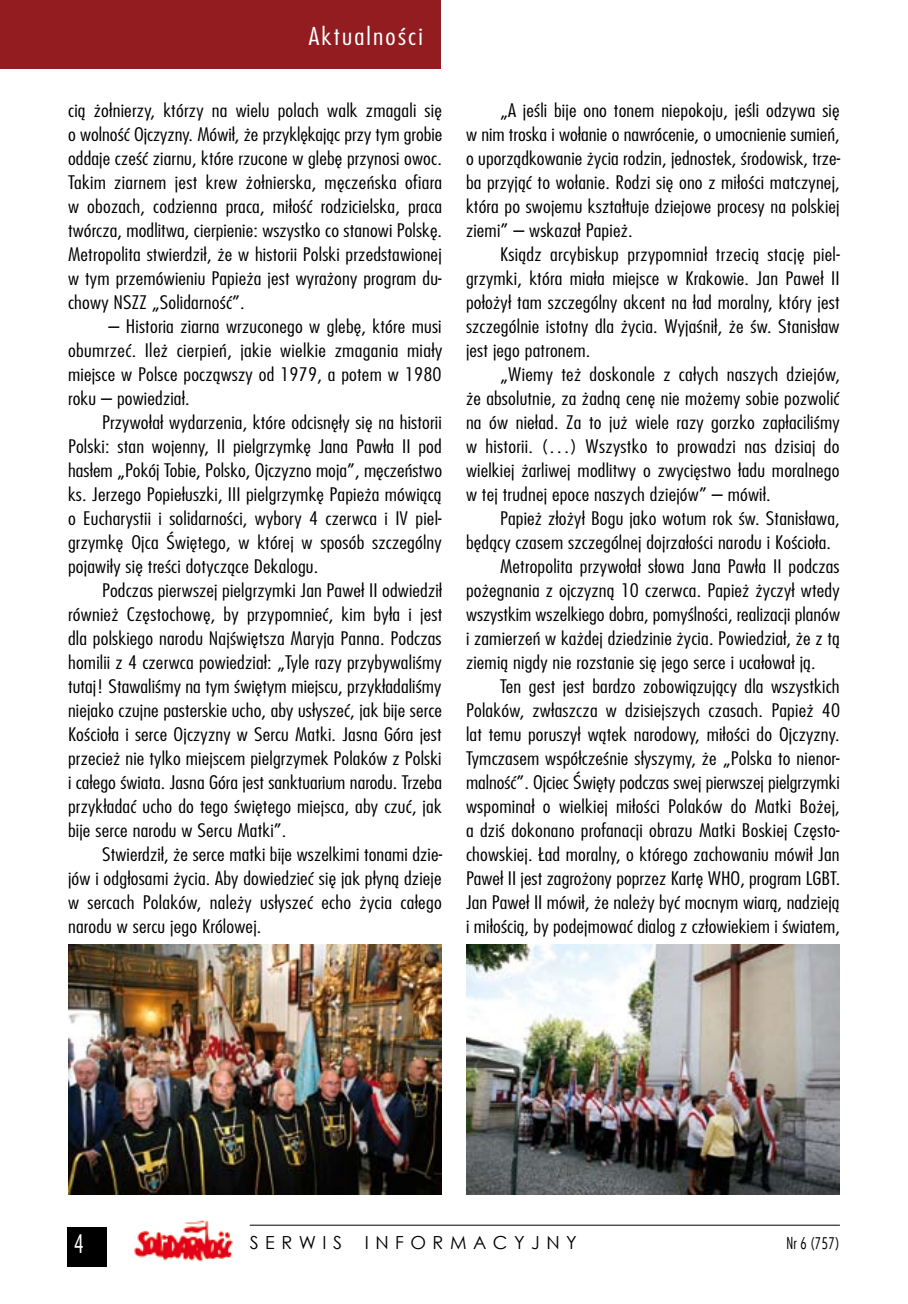
<style>
.page{position:relative;width:908px;height:1304px;background:#fff}
.page>*{position:absolute;margin:0;border:0;box-sizing:border-box;transform-origin:0 0}
.t1{font:28px "Futura Condensed Light Pl";color:#fff}
.t2{font:300 24px "Fujiyama";letter-spacing:.075em;color:#fff;scale:1.2 1}
.t3{font:300 18.2px/24px "Fujiyama";letter-spacing:.01em;color:#000;text-align:justify;scale:1.2 1}
.t4{font:18px "Century Gothic";letter-spacing:.36em;color:#000}
.t5{font:18px "Futura Condensed Light Pl";color:#000}
</style>
<div class="page">
<hr style="left:250px;top:1225px;width:589px;height:1px;background:#000">
<div style="left:67px;top:1227px;width:40px;height:40px;background:#000"></div>
<img style="left:134px;top:1220px;width:99px;height:42px">
<div style="left:0;top:0;width:440px;height:69px;background:#931c20"></div>
<img style="left:68px;top:945px;width:374px;height:249px">
<img style="left:466px;top:945px;width:373px;height:249px">
<h2 class="t2" style="left:309px;top:21px;width:96px">Aktualności</h2>
<p class="t3" style="left:68px;top:98px;width:313px">cią żołnierzy, którzy na wielu polach walk zmagali się o wolność Ojczyzny. Mówił, że przyklękając przy tym grobie oddaje cześć ziarnu, które rzucone w glebę przynosi owoc.<br>Takim ziarnem jest krew żołnierska, męczeńska ofiara w obozach, codzienna praca, miłość rodzicielska, praca twórcza, modlitwa, cierpienie: wszystko co stanowi Polskę.<br>Metropolita stwierdził, że w historii Polski przedstawionej w tym przemówieniu Papieża jest wyrażony program du&shy;chowy NSZZ „Solidarność”.</p>
<p class="t3" style="left:68px;top:314px;width:313px;text-indent:40px">– Historia ziarna wrzuconego w glebę, które musi obumrzeć. Ileż cierpień, jakie wielkie zmagania miały miejsce w Polsce począwszy od 1979, a potem w 1980 roku – powiedział.</p>
<p class="t3" style="left:68px;top:410px;width:313px;text-indent:34px">Przywołał wydarzenia, które odcisnęły się na historii Polski: stan wojenny, II pielgrzymkę Jana Pawła II pod hasłem „Pokój Tobie, Polsko, Ojczyzno moja”, męczeństwo ks. Jerzego Popiełuszki, III pielgrzymkę Papieża mówiącą o Eucharystii i solidarności, wybory 4 czerwca i IV piel&shy;grzymkę Ojca Świętego, w której w sposób szczególny pojawiły się treści dotyczące Dekalogu.</p>
<p class="t3" style="left:68px;top:578px;width:313px;text-indent:34px">Podczas pierwszej pielgrzymki Jan Paweł II odwiedził również Częstochowę, by przypomnieć, kim była i jest dla polskiego narodu Najświętsza Maryja Panna. Podczas homilii z 4 czerwca powiedział: „Tyle razy przybywaliśmy tutaj! Stawaliśmy na tym świętym miejscu, przykładaliśmy niejako czujne pasterskie ucho, aby usłyszeć, jak bije serce Kościoła i serce Ojczyzny w Sercu Matki. Jasna Góra jest przecież nie tylko miejscem pielgrzymek Polaków z Polski i całego świata. Jasna Góra jest sanktuarium narodu. Trzeba przykładać ucho do tego świętego miejsca, aby czuć, jak bije serce narodu w Sercu Matki”.</p>
<p class="t3" style="left:68px;top:842px;width:313px;text-indent:34px">Stwierdził, że serce matki bije wszelkimi tonami dzie&shy;jów i odgłosami życia. Aby dowiedzieć się jak płyną dzieje w sercach Polaków, należy usłyszeć echo życia całego narodu w sercu jego Królowej.</p>
<p class="t3" style="left:466px;top:98px;width:313px;text-indent:34px">„A jeśli bije ono tonem niepokoju, jeśli odzywa się w nim troska i wołanie o nawrócenie, o umocnienie sumień, o uporządkowanie życia rodzin, jednostek, środowisk, trze&shy;ba przyjąć to wołanie. Rodzi się ono z miłości matczynej, która po swojemu kształtuje dziejowe procesy na polskiej ziemi” – wskazał Papież.</p>
<p class="t3" style="left:466px;top:242px;width:313px;text-indent:34px">Ksiądz arcybiskup przypomniał trzecią stację piel&shy;grzymki, która miała miejsce w Krakowie. Jan Paweł II położył tam szczególny akcent na ład moralny, który jest szczególnie istotny dla życia. Wyjaśnił, że św. Stanisław jest jego patronem.</p>
<p class="t3" style="left:466px;top:362px;width:313px;text-indent:34px">„Wiemy też doskonale z całych naszych dziejów, że absolutnie, za żadną cenę nie możemy sobie pozwolić na ów nieład. Za to już wiele razy gorzko zapłaciliśmy w historii. (…) Wszystko to prowadzi nas dzisiaj do wielkiej żarliwej modlitwy o zwycięstwo ładu moralnego w tej trudnej epoce naszych dziejów” – mówił.</p>
<p class="t3" style="left:500px;top:506px;width:284px">Papież złożył Bogu jako wotum rok św. Stanisława,</p>
<p class="t3" style="left:466px;top:530px;width:305px">będący czasem szczególnej dojrzałości narodu i Kościoła.</p>
<p class="t3" style="left:500px;top:554px;width:284px">Metropolita przywołał słowa Jana Pawła II podczas</p>
<p class="t3" style="left:466px;top:578px;width:313px">pożegnania z ojczyzną 10 czerwca. Papież życzył wtedy</p>
<p class="t3" style="left:466px;top:602px;width:313px">wszystkim wszelkiego dobra, pomyślności, realizacji planów</p>
<p class="t3" style="left:466px;top:626px;width:313px">i zamierzeń w każdej dziedzinie życia. Powiedział, że z tą</p>
<p class="t3" style="left:466px;top:650px;width:293px">ziemią nigdy nie rozstanie się jego serce i ucałował ją.</p>
<p class="t3" style="left:500px;top:674px;width:284px">Ten gest jest bardzo zobowiązujący dla wszystkich</p>
<p class="t3" style="left:466px;top:698px;width:313px">Polaków, zwłaszcza w dzisiejszych czasach. Papież 40</p>
<p class="t3" style="left:466px;top:722px;width:313px">lat temu poruszył wątek narodowy, miłości do Ojczyzny.</p>
<p class="t3" style="left:466px;top:746px;width:313px">Tymczasem współcześnie słyszymy, że „Polska to nienor-</p>
<p class="t3" style="left:466px;top:770px;width:313px">malność”. Ojciec Święty podczas swej pierwszej pielgrzymki</p>
<p class="t3" style="left:466px;top:794px;width:313px">wspominał o wielkiej miłości Polaków do Matki Bożej,</p>
<p class="t3" style="left:466px;top:818px;width:313px">a dziś dokonano profanacji obrazu Matki Boskiej Często-</p>
<p class="t3" style="left:466px;top:842px;width:313px">chowskiej. Ład moralny, o którego zachowaniu mówił Jan</p>
<p class="t3" style="left:466px;top:866px;width:313px">Paweł II jest zagrożony poprzez Kartę WHO, program LGBT.</p>
<p class="t3" style="left:466px;top:890px;width:312px">Jan Paweł II mówił, że należy być mocnym wiarą, nadzieją</p>
<p class="t3" style="left:466px;top:914px;width:313px">i miłością, by podejmować dialog z człowiekiem i światem,</p>
<h1 class="t1" style="left:74px;top:1229px;width:12px">4</h1>
<p class="t4" style="left:250px;top:1230px;width:94px">SERWIS</p>
<p class="t4" style="left:364px;top:1230px;width:213px">INFORMACYJNY</p>
<p class="t5" style="left:786px;top:1233px;width:55px">Nr 6 (757)</p>
</div>
